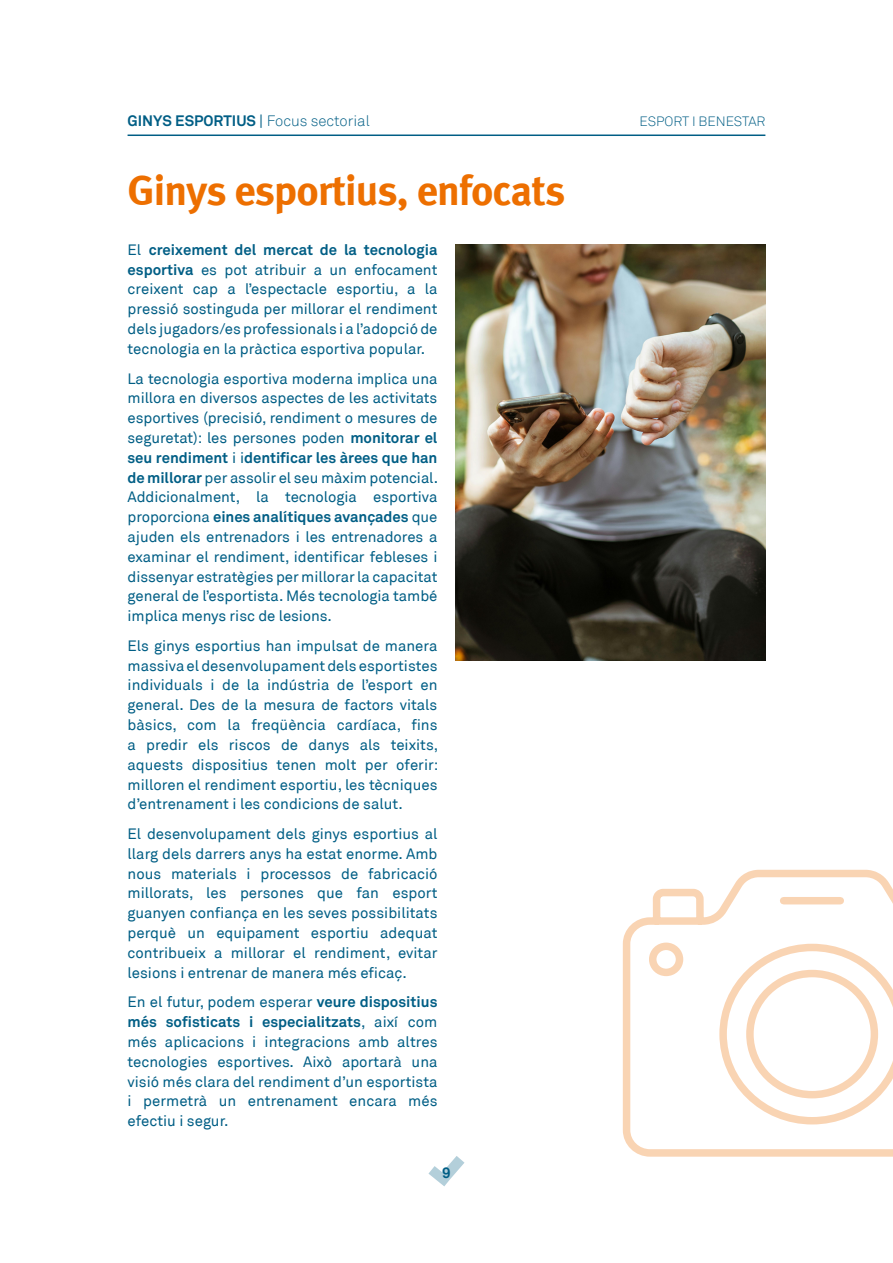
<style>
.page{position:relative;width:893px;height:1263px;background:#fff}
.page>*{position:absolute;margin:0;border:0;box-sizing:border-box;transform-origin:0 0}
.t1{font:700 42px "Meta";letter-spacing:-.02em;color:#ed6f00}
.t2{font:15px/19.8px "Akkurat";color:#005e85;text-align:justify}
.t3{font:700 15px "Akkurat";color:#005e85}
.t4{font:300 13.5px "Akkurat";color:#005e85}
.s1{font-weight:400}
.s2{font-weight:300}
.s3{font-weight:700}
</style>
<div class="page">
<hr style="left:128px;top:134px;width:637px;height:2px;background:#005e85">
<svg style="left:428px;top:1156px;width:36px;height:30px"></svg>
<img style="left:455px;top:245px;width:310px;height:416px">
<svg style="left:622px;top:869px;width:271px;height:288px"></svg>
<p class="t3" style="left:128px;top:111px;width:244px">GINYS ESPORTIUS <span class="s1">|</span> <span class="s2">Focus sectorial</span></p>
<p class="t4" style="left:640px;top:113px;width:127px">ESPORT I BENESTAR</p>
<h1 class="t1" style="left:128px;top:166px;width:439px">Ginys esportius, enfocats</h1>
<p class="t2" style="left:128px;top:240px;width:311px">El <span class="s3">creixement del mercat de la tecnologia esportiva</span> es pot atribuir a un enfocament creixent cap a l’espectacle esportiu, a la pressió sostinguda per millorar el rendiment dels jugadors/es professionals i a l’adopció de tecnologia en la pràctica esportiva popular.</p>
<p class="t2" style="left:128px;top:368px;width:312px">La tecnologia esportiva moderna implica una millora en diversos aspectes de les activitats esportives (precisió, rendiment o mesures de seguretat): les persones poden <span class="s3">monitorar el seu rendiment</span> i i<span class="s3">dentificar les àrees que han de millorar</span> per assolir el seu màxim potencial.<br>Addicionalment, la tecnologia esportiva proporciona <span class="s3">eines analítiques avançades</span> que ajuden els entrenadors i les entrenadores a examinar el rendiment, identificar febleses i dissenyar estratègies per millorar la capacitat general de l’esportista. Més tecnologia també implica menys risc de lesions.</p>
<p class="t2" style="left:128px;top:636px;width:312px">Els ginys esportius han impulsat de manera massiva el desenvolupament dels esportistes individuals i de la indústria de l’esport en general. Des de la mesura de factors vitals bàsics, com la freqüència cardíaca, fins a predir els riscos de danys als teixits, aquests dispositius tenen molt per oferir: milloren el rendiment esportiu, les tècniques d’entrenament i les condicions de salut.</p>
<p class="t2" style="left:128px;top:824px;width:311px">El desenvolupament dels ginys esportius al llarg dels darrers anys ha estat enorme. Amb nous materials i processos de fabricació millorats, les persones que fan esport guanyen confiança en les seves possibilitats perquè un equipament esportiu adequat contribueix a millorar el rendiment, evitar lesions i entrenar de manera més eficaç.</p>
<p class="t2" style="left:128px;top:992px;width:311px">En el futur, podem esperar <span class="s3">veure dispositius més sofisticats i especialitzats</span>, així com més aplicacions i integracions amb altres tecnologies esportives. Això aportarà una visió més clara del rendiment d’un esportista i permetrà un entrenament encara més efectiu i segur.</p>
<p class="t3" style="left:442px;top:1163px;width:10px">9</p>
</div>
